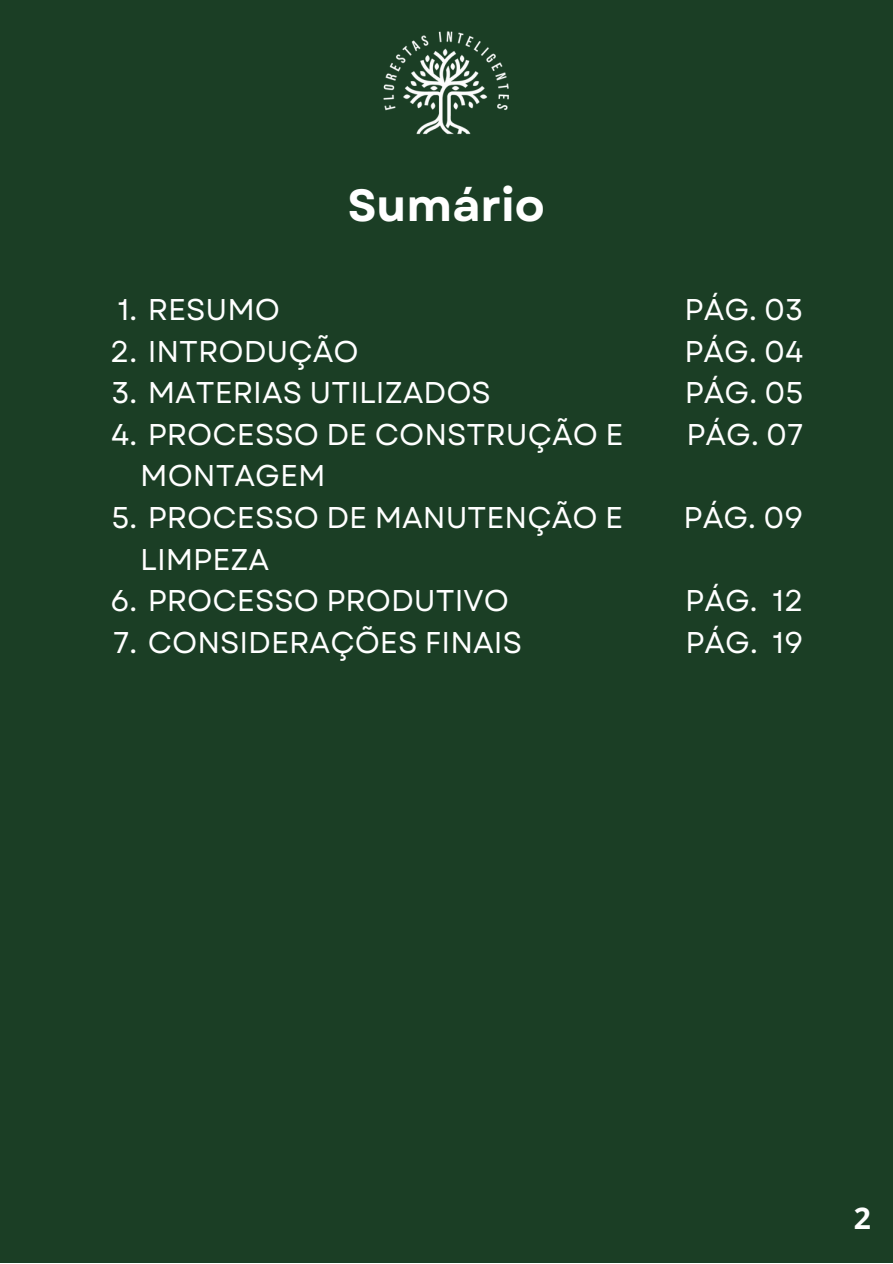
<style>
.page{position:relative;width:893px;height:1264px;background:#fff}
.page>*{position:absolute;margin:0;border:0;box-sizing:border-box;transform-origin:0 0}
.t1{font:700 45px "Garet";color:#fff}
.t2{font:30px/41.5px "Garet";color:#fff}
.t3{font:700 30px "Open Sans";color:#fff}
</style>
<div class="page">
<div style="left:0;top:0;width:892px;height:1262px;background:#1b3e25"></div>
<img style="left:383px;top:31px;width:126px;height:104px">
<p class="t1" style="left:348px;top:173px;width:199px">Sumário</p>
<p class="t2" style="left:118px;top:289px;width:164px">1. RESUMO</p>
<p class="t2" style="left:110px;top:330px;width:250px">2. INTRODUÇÃO</p>
<p class="t2" style="left:111px;top:372px;width:381px">3. MATERIAS UTILIZADOS</p>
<p class="t2" style="left:140px;top:413px;width:485px;text-indent:-29px">4. PROCESSO DE CONSTRUÇÃO E<br>MONTAGEM</p>
<p class="t2" style="left:140px;top:497px;width:484px;text-indent:-29px">5. PROCESSO DE MANUTENÇÃO E<br>LIMPEZA</p>
<p class="t2" style="left:110px;top:580px;width:400px">6. PROCESSO PRODUTIVO</p>
<p class="t2" style="left:113px;top:621px;width:410px">7. CONSIDERAÇÕES FINAIS</p>
<p class="t2" style="left:684px;top:289px;width:120px">PÁG. 03</p>
<p class="t2" style="left:684px;top:330px;width:120px">PÁG. 04</p>
<p class="t2" style="left:684px;top:372px;width:120px">PÁG. 05</p>
<p class="t2" style="left:686px;top:413px;width:118px">PÁG. 07</p>
<p class="t2" style="left:683px;top:497px;width:121px">PÁG. 09</p>
<p class="t2" style="left:685px;top:580px;width:120px">PÁG. 12</p>
<p class="t2" style="left:685px;top:621px;width:119px">PÁG. 19</p>
<p class="t3" style="left:853px;top:1197px;width:19px">2</p>
</div>
